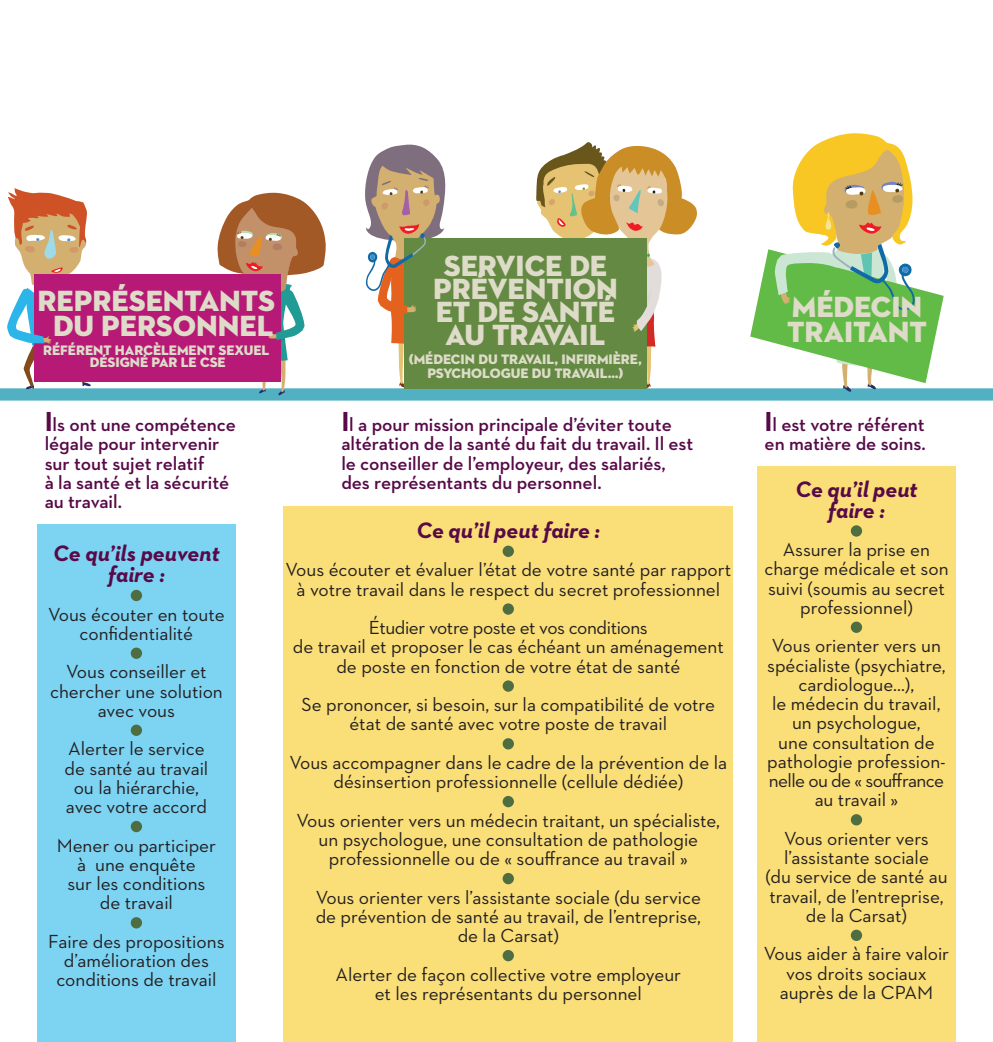
<style>
.page{position:relative;width:993px;height:1042px;background:#fff}
.page>*{position:absolute;margin:0;border:0;box-sizing:border-box;transform-origin:0 0}
.t1{font:700 52.5px "Neutraface 2 Text";color:#4e6d41}
.t2{font:29.75px/22.8px "Neutraface 2 Display Titling";color:#dedcc9;text-align:center}
.t3{font:italic 700 22.75px/21px "Neutraface 2 Text";color:#570948;text-align:center}
.t4{font:19.25px/19.2px "Neutraface 2 Text";color:#231f20;text-align:center}
.t5{font:600 19.25px/19.2px "Neutraface 2 Text";color:#570948}
.t6{font:14px/12.2px "Neutraface 2 Display Titling";color:#dedcc9;text-align:center}
.s1{font-weight:700;font-size:28px}
</style>
<div class="page">
<div style="left:0;top:388px;width:992px;height:12px;background:#51b1c3"></div>
<div style="left:37px;top:525px;width:199px;height:517px;background:#7dd3f2"></div>
<div style="left:283px;top:506px;width:449px;height:536px;background:#fade77"></div>
<div style="left:756px;top:466px;width:199px;height:576px;background:#fade77"></div>
<div style="left:34px;top:274px;width:246px;height:108px;background:#b61976"></div>
<svg style="left:217px;top:192px;width:109px;height:203px"></svg>
<svg style="left:7px;top:188px;width:85px;height:201px"></svg>
<svg style="left:750px;top:133px;width:193px;height:259px"></svg>
<div style="left:403px;top:238px;width:243px;height:150px;background:#638942"></div>
<svg style="left:536px;top:142px;width:161px;height:247px"></svg>
<svg style="left:365px;top:144px;width:81px;height:244px"></svg>
<h2 class="t2" style="left:37px;top:289px;width:239px;line-height:24.5px">REPRÉSENTANTS<br>DU PERSONNEL</h2>
<p class="t6" style="left:43px;top:344px;width:227px">RÉFÉRENT HARCÈLEMENT SEXUEL<br>DÉSIGNÉ PAR LE CSE</p>
<h2 class="t2" style="left:433px;top:255px;width:186px">SERVICE DE<br>PRÉVENTION<br>ET DE SANTÉ<br>AU TRAVAIL</h2>
<p class="t6" style="left:409px;top:352px;width:235px;line-height:14px">(MÉDECIN DU TRAVAIL, INFIRMIÈRE,<br>PSYCHOLOGUE DU TRAVAIL…)</p>
<p class="t5" style="left:45px;top:415px;width:193px"><span class="s1">I</span>ls ont une compétence légale pour intervenir sur tout sujet relatif<br>à la santé et la sécurité au travail.</p>
<p class="t3" style="left:53px;top:542px;width:168px">Ce qu’ils peuvent faire :</p>
<h1 class="t1" style="left:129px;top:558px;width:16px">•</h1>
<p class="t4" style="left:48px;top:604px;width:178px">Vous écouter en toute confidentialité</p>
<h1 class="t1" style="left:129px;top:616px;width:16px">•</h1>
<p class="t4" style="left:50px;top:662px;width:174px">Vous conseiller et chercher une solution avec vous</p>
<h1 class="t1" style="left:129px;top:693px;width:16px">•</h1>
<p class="t4" style="left:64px;top:739px;width:145px">Alerter le service de santé au travail ou la hiérarchie, avec votre accord</p>
<h1 class="t1" style="left:129px;top:789px;width:16px">•</h1>
<p class="t4" style="left:57px;top:835px;width:161px">Mener ou participer à une enquête<br>sur les conditions de travail</p>
<h1 class="t1" style="left:129px;top:886px;width:16px">•</h1>
<p class="t4" style="left:48px;top:931px;width:178px">Faire des propositions d’amélioration des conditions de travail</p>
<p class="t5" style="left:341px;top:415px;width:353px"><span class="s1">I</span>l a pour mission principale d’éviter toute altération de la santé du fait du travail. Il est le conseiller de l’employeur, des salariés, des représentants du personnel.</p>
<p class="t3" style="left:416px;top:519px;width:185px">Ce qu’il peut faire :</p>
<h1 class="t1" style="left:501px;top:514px;width:16px">•</h1>
<p class="t4" style="left:285px;top:560px;width:447px">Vous écouter et évaluer l’état de votre santé par rapport à votre travail dans le respect du secret professionnel</p>
<h1 class="t1" style="left:501px;top:572px;width:16px">•</h1>
<p class="t4" style="left:293px;top:618px;width:432px">Étudier votre poste et vos conditions<br>de travail et proposer le cas échéant un aménagement de poste en fonction de votre état de santé</p>
<h1 class="t1" style="left:501px;top:649px;width:16px">•</h1>
<p class="t4" style="left:301px;top:695px;width:415px">Se prononcer, si besoin, sur la compatibilité de votre état de santé avec votre poste de travail</p>
<h1 class="t1" style="left:501px;top:707px;width:16px">•</h1>
<p class="t4" style="left:289px;top:752px;width:439px">Vous accompagner dans le cadre de la prévention de la désinsertion professionnelle (cellule dédiée)</p>
<h1 class="t1" style="left:501px;top:764px;width:16px">•</h1>
<p class="t4" style="left:296px;top:810px;width:425px">Vous orienter vers un médecin traitant, un spécialiste, un psychologue, une consultation de pathologie professionnelle ou de « souffrance au travail »</p>
<h1 class="t1" style="left:501px;top:841px;width:16px">•</h1>
<p class="t4" style="left:315px;top:887px;width:387px">Vous orienter vers l’assistante sociale (du service de prévention de santé au travail, de l’entreprise, de la Carsat)</p>
<h1 class="t1" style="left:501px;top:918px;width:16px">•</h1>
<p class="t4" style="left:335px;top:964px;width:347px">Alerter de façon collective votre employeur et les représentants du personnel</p>
<h2 class="t2" style="left:786px;top:295px;width:141px;line-height:24.5px;text-align:left">MÉDECIN<br>TRAITANT</h2>
<p class="t5" style="left:764px;top:415px;width:163px"><span class="s1">I</span>l est votre référent en matière de soins.</p>
<p class="t3" style="left:795px;top:478px;width:124px">Ce qu’il peut faire :</p>
<h1 class="t1" style="left:848px;top:494px;width:16px">•</h1>
<p class="t4" style="left:764px;top:540px;width:186px">Assurer la prise en charge médicale et son suivi (soumis au secret professionnel)</p>
<h1 class="t1" style="left:848px;top:590px;width:16px">•</h1>
<p class="t4" style="left:767px;top:636px;width:180px">Vous orienter vers un spécialiste (psychiatre, cardiologue…),<br>le médecin du travail, un psychologue,<br>une consultation de pathologie profession&shy;nelle ou de « souffrance au travail »</p>
<h1 class="t1" style="left:848px;top:783px;width:16px">•</h1>
<p class="t4" style="left:765px;top:828px;width:184px">Vous orienter vers l’assistante sociale<br>(du service de santé au travail, de l’entreprise, de la Carsat)</p>
<h1 class="t1" style="left:848px;top:898px;width:16px">•</h1>
<p class="t4" style="left:763px;top:944px;width:187px">Vous aider à faire valoir vos droits sociaux auprès de la CPAM</p>
</div>
